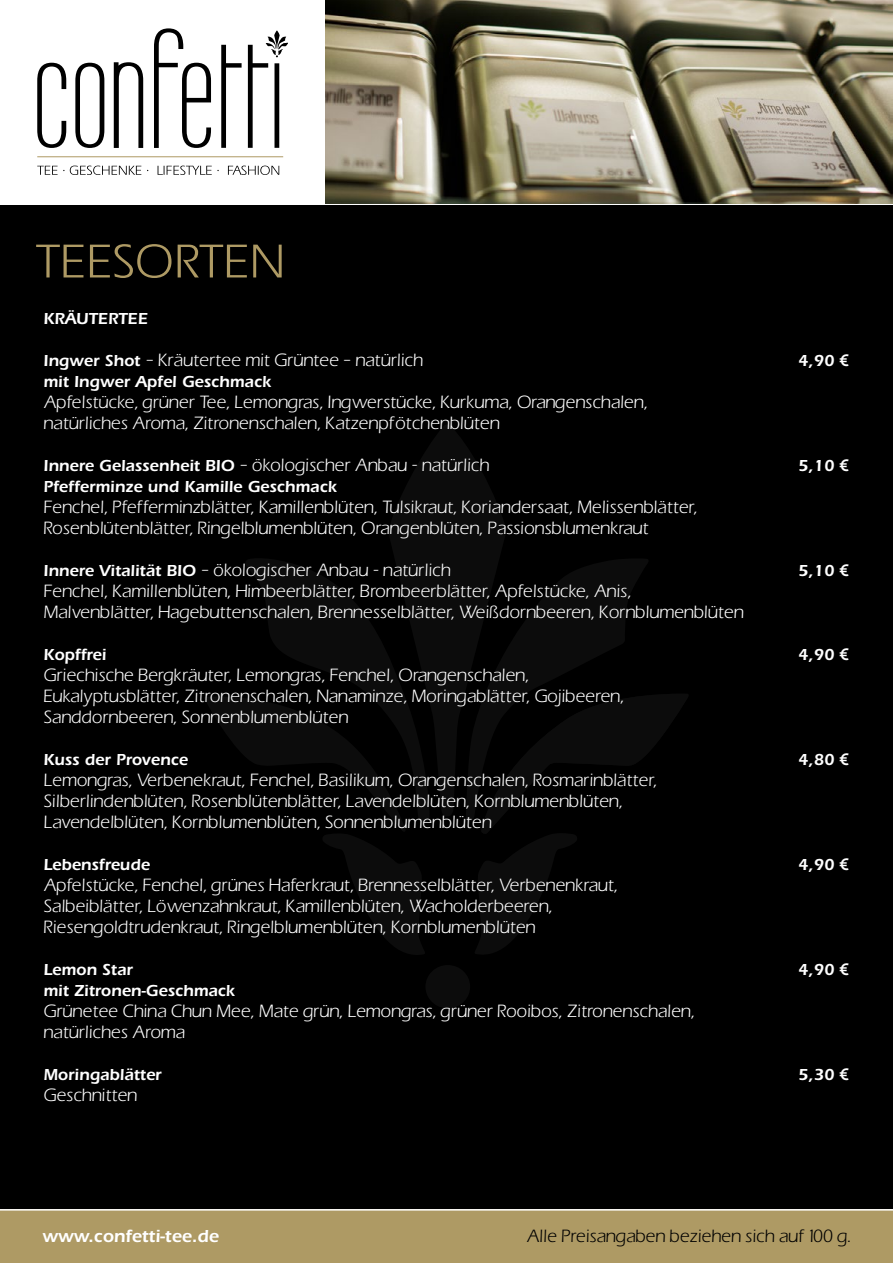
<style>
.page{position:relative;width:893px;height:1263px;background:#fff}
.page>*{position:absolute;margin:0;border:0;box-sizing:border-box;transform-origin:0 0}
.t1{font:600 18px "Itc Eras";color:#fff}
.t2{font:16.5px/21px "Eras";color:#fff}
.t3{font:600 16.5px "Itc Eras";color:#fff}
.t4{font:16.5px "Eras";color:#000}
.s1{font-family:"Itc Eras";font-weight:600}
.s2{font-family:"Europa";font-weight:700}
</style>
<div class="page">
<img style="left:325px;top:0;width:568px;height:203px">
<div style="left:0;top:205px;width:893px;height:1005px;background:#000"></div>
<div style="left:0;top:1209px;width:893px;height:54px;background:#ae9a64"></div>
<svg style="left:37px;top:166px;width:242px;height:9px"></svg>
<hr style="left:37px;top:156px;width:246px;height:1px;background:#ae9a64">
<svg style="left:37px;top:28px;width:251px;height:120px"></svg>
<svg style="left:205px;top:697px;width:220px;height:258px"></svg>
<svg style="left:244px;top:559px;width:185px;height:267px"></svg>
<svg style="left:389px;top:425px;width:117px;height:392px;fill:#0c0c0c"></svg>
<svg style="left:465px;top:558px;width:183px;height:263px;fill:#0c0c0c"></svg>
<svg style="left:426px;top:965px;width:44px;height:43px"></svg>
<svg style="left:474px;top:694px;width:214px;height:260px"></svg>
<svg style="left:36px;top:244px;width:246px;height:34px"></svg>
<p class="t3" style="left:43px;top:309px;width:106px">KRÄUTERTEE</p>
<p class="t2" style="left:43px;top:349px;width:381px"><span class="s1">Ingwer Shot</span> – Kräutertee mit Grüntee – natürlich</p>
<p class="t3" style="left:798px;top:351px;width:52px">4,90 <span class="s2">€</span></p>
<p class="t3" style="left:43px;top:372px;width:229px">mit Ingwer Apfel Geschmack</p>
<p class="t2" style="left:43px;top:391px;width:605px">Apfelstücke, grüner Tee, Lemongras, Ingwerstücke, Kurkuma, Orangenschalen, natürliches Aroma, Zitronenschalen, Katzenpfötchenblüten</p>
<p class="t2" style="left:43px;top:454px;width:447px"><span class="s1">Innere Gelassenheit BIO</span> – ökologischer Anbau - natürlich</p>
<p class="t3" style="left:798px;top:456px;width:52px">5,10 <span class="s2">€</span></p>
<p class="t3" style="left:43px;top:477px;width:295px">Pfefferminze und Kamille Geschmack</p>
<p class="t2" style="left:43px;top:496px;width:655px">Fenchel, Pfefferminzblätter, Kamillenblüten, Tulsikraut, Koriandersaat, Melissenblätter,<br>Rosenblütenblätter, Ringelblumenblüten, Orangenblüten, Passionsblumenkraut</p>
<p class="t2" style="left:43px;top:559px;width:408px"><span class="s1">Innere Vitalität BIO</span> – ökologischer Anbau - natürlich</p>
<p class="t3" style="left:798px;top:561px;width:52px">5,10 <span class="s2">€</span></p>
<p class="t2" style="left:43px;top:580px;width:702px">Fenchel, Kamillenblüten, Himbeerblätter, Brombeerblätter, Apfelstücke, Anis,<br>Malvenblätter, Hagebuttenschalen, Brennesselblätter, Weißdornbeeren, Kornblumenblüten</p>
<p class="t3" style="left:43px;top:645px;width:64px">Kopffrei</p>
<p class="t3" style="left:798px;top:645px;width:52px">4,90 <span class="s2">€</span></p>
<p class="t2" style="left:43px;top:664px;width:582px">Griechische Bergkräuter, Lemongras, Fenchel, Orangenschalen,<br>Eukalyptusblätter, Zitronenschalen, Nanaminze, Moringablätter, Gojibeeren,<br>Sanddornbeeren, Sonnenblumenblüten</p>
<p class="t3" style="left:43px;top:750px;width:146px">Kuss der Provence</p>
<p class="t3" style="left:798px;top:750px;width:52px">4,80 <span class="s2">€</span></p>
<p class="t2" style="left:43px;top:769px;width:615px">Lemongras, Verbenekraut, Fenchel, Basilikum, Orangenschalen, Rosmarinblätter,<br>Silberlindenblüten, Rosenblütenblätter, Lavendelblüten, Kornblumenblüten,<br>Lavendelblüten, Kornblumenblüten, Sonnenblumenblüten</p>
<p class="t3" style="left:43px;top:855px;width:108px">Lebensfreude</p>
<p class="t3" style="left:798px;top:855px;width:52px">4,90 <span class="s2">€</span></p>
<p class="t2" style="left:43px;top:874px;width:576px">Apfelstücke, Fenchel, grünes Haferkraut, Brennesselblätter, Verbenenkraut,<br>Salbeiblätter, Löwenzahnkraut, Kamillenblüten, Wacholderbeeren,<br>Riesengoldtrudenkraut, Ringelblumenblüten, Kornblumenblüten</p>
<p class="t3" style="left:43px;top:960px;width:91px">Lemon Star</p>
<p class="t3" style="left:798px;top:960px;width:52px">4,90 <span class="s2">€</span></p>
<p class="t3" style="left:43px;top:981px;width:193px">mit Zitronen-Geschmack</p>
<p class="t2" style="left:43px;top:1000px;width:653px">Grünetee China Chun Mee, Mate grün, Lemongras, grüner Rooibos, Zitronenschalen, natürliches Aroma</p>
<p class="t3" style="left:43px;top:1065px;width:120px">Moringablätter</p>
<p class="t3" style="left:798px;top:1065px;width:52px">5,30 <span class="s2">€</span></p>
<p class="t2" style="left:43px;top:1084px;width:95px">Geschnitten</p>
<p class="t1" style="left:43px;top:1225px;width:178px">www.confetti-tee.de</p>
<p class="t4" style="left:526px;top:1225px;width:326px">Alle Preisangaben beziehen sich auf 100 g.</p>
</div>
